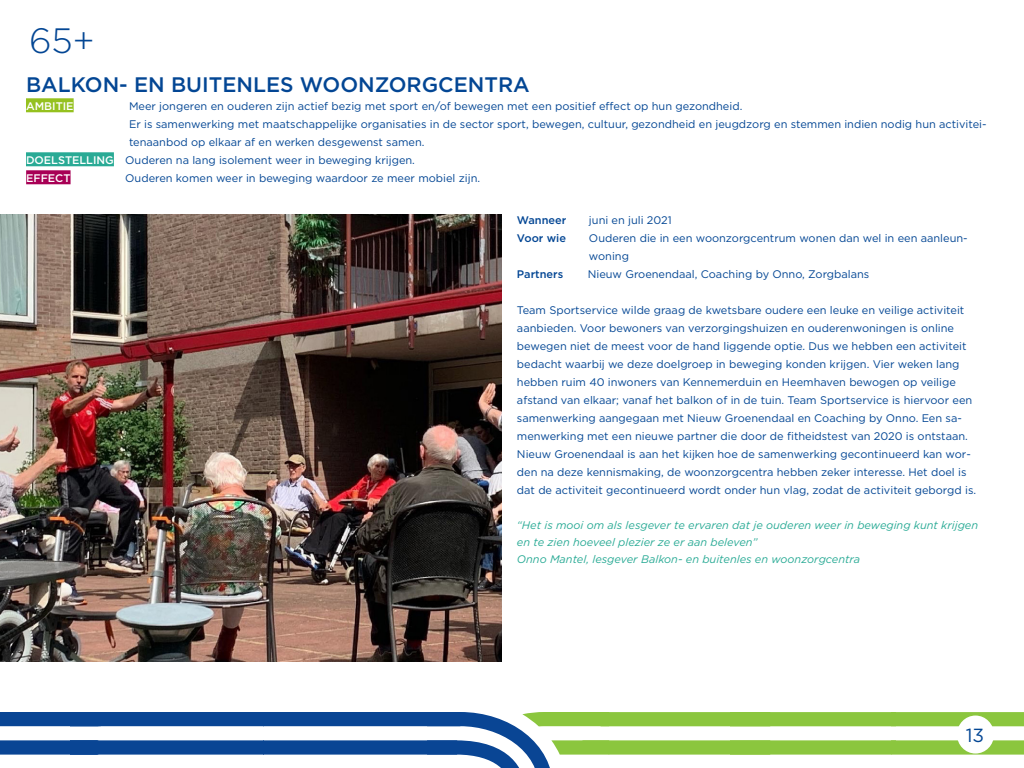
<style>
.page{position:relative;width:1024px;height:768px;background:#fff}
.page>*{position:absolute;margin:0;border:0;box-sizing:border-box;transform-origin:0 0}
.kop_blauw{font:300 35.2px "Gotham";color:#034694}
.Hoogtepunt_titel{font:500 21px "Gotham";color:#034694}
.t1{font:19px "Gotham";color:#034694}
.t2{font:11px/18px "Gotham";color:#034694}
.citaat{font:italic 11px/17px "Gotham";color:#29aa95}
.t3{font:500 11px "Gotham";color:#034694}
.t4{font:500 11px "Gotham";color:#fff}
.s1{font-weight:500;color:#fff}
</style>
<div class="page">
<div style="left:0;top:740px;width:97px;height:15px;background:#094594"></div>
<div style="left:0;top:712px;width:101px;height:14px;background:#094594"></div>
<svg style="left:70px;top:726px;width:28px;height:1px"></svg>
<div style="left:70px;top:740px;width:194px;height:15px;background:#094594"></div>
<div style="left:70px;top:712px;width:194px;height:14px;background:#094594"></div>
<svg style="left:427px;top:712px;width:597px;height:56px"></svg>
<div style="left:264px;top:740px;width:193px;height:15px;background:#094594"></div>
<div style="left:264px;top:712px;width:196px;height:14px;background:#094594"></div>
<div style="left:957px;top:716px;width:37px;height:38px;background:#fff;border-radius:50%"></div>
<img style="left:0;top:215px;width:502px;height:447px">
<div style="left:26px;top:98px;width:48px;height:14px;background:#95c11f"></div>
<div style="left:26px;top:152px;width:88px;height:14px;background:#29aa95"></div>
<div style="left:26px;top:170px;width:45px;height:14px;background:#a80055"></div>
<p class="kop_blauw" style="left:29px;top:18px;width:67px">65+</p>
<p class="Hoogtepunt_titel" style="left:26px;top:71px;width:505px">BALKON- EN BUITENLES WOONZORGCENTRA</p>
<p class="t4" style="left:26px;top:99px;width:49px">AMBITIE</p>
<p class="t2" style="left:129px;top:97px;width:859px">Meer jongeren en ouderen zijn actief bezig met sport en/of bewegen met een positief effect op hun gezondheid.<br>Er is samenwerking met maatschappelijke organisaties in de sector sport, bewegen, cultuur, gezondheid en jeugdzorg en stemmen indien nodig hun activitei&shy;tenaanbod op elkaar af en werken desgewenst samen.</p>
<p class="t2" style="left:26px;top:151px;width:391px"><span class="s1">DOELSTELLING</span> Ouderen na lang isolement weer in beweging krijgen.</p>
<p class="t4" style="left:26px;top:171px;width:46px">EFFECT</p>
<p class="t2" style="left:125px;top:169px;width:356px">Ouderen komen weer in beweging waardoor ze meer mobiel zijn.</p>
<p class="t3" style="left:517px;top:213px;width:51px">Wanneer</p>
<p class="t2" style="left:589px;top:211px;width:84px">juni en juli 2021</p>
<p class="t3" style="left:517px;top:231px;width:51px">Voor wie</p>
<p class="t2" style="left:589px;top:229px;width:380px">Ouderen die in een woonzorgcentrum wonen dan wel in een aanleun&shy;woning</p>
<p class="t3" style="left:517px;top:267px;width:48px">Partners</p>
<p class="t2" style="left:588px;top:265px;width:283px">Nieuw Groenendaal, Coaching by Onno, Zorgbalans</p>
<p class="t2" style="left:517px;top:301px;width:461px">Team Sportservice wilde graag de kwetsbare oudere een leuke en veilige activiteit aanbieden. Voor bewoners van verzorgingshuizen en ouderenwoningen is online bewegen niet de meest voor de hand liggende optie. Dus we hebben een activiteit bedacht waarbij we deze doelgroep in beweging konden krijgen. Vier weken lang hebben ruim 40 inwoners van Kennemerduin en Heemhaven bewogen op veilige afstand van elkaar; vanaf het balkon of in de tuin. Team Sportservice is hiervoor een samenwerking aangegaan met Nieuw Groenendaal en Coaching by Onno. Een sa&shy;menwerking met een nieuwe partner die door de fitheidstest van 2020 is ontstaan.<br>Nieuw Groenendaal is aan het kijken hoe de samenwerking gecontinueerd kan wor&shy;den na deze kennismaking, de woonzorgcentra hebben zeker interesse. Het doel is dat de activiteit gecontinueerd wordt onder hun vlag, zodat de activiteit geborgd is.</p>
<p class="citaat" style="left:517px;top:516px;width:463px">“Het is mooi om als lesgever te ervaren dat je ouderen weer in beweging kunt krijgen en te zien hoeveel plezier ze er aan beleven”</p>
<p class="citaat" style="left:517px;top:550px;width:345px">Onno Mantel, lesgever Balkon- en buitenles en woonzorgcentra</p>
<h3 class="t1" style="left:966px;top:723px;width:20px">13</h3>
</div>
